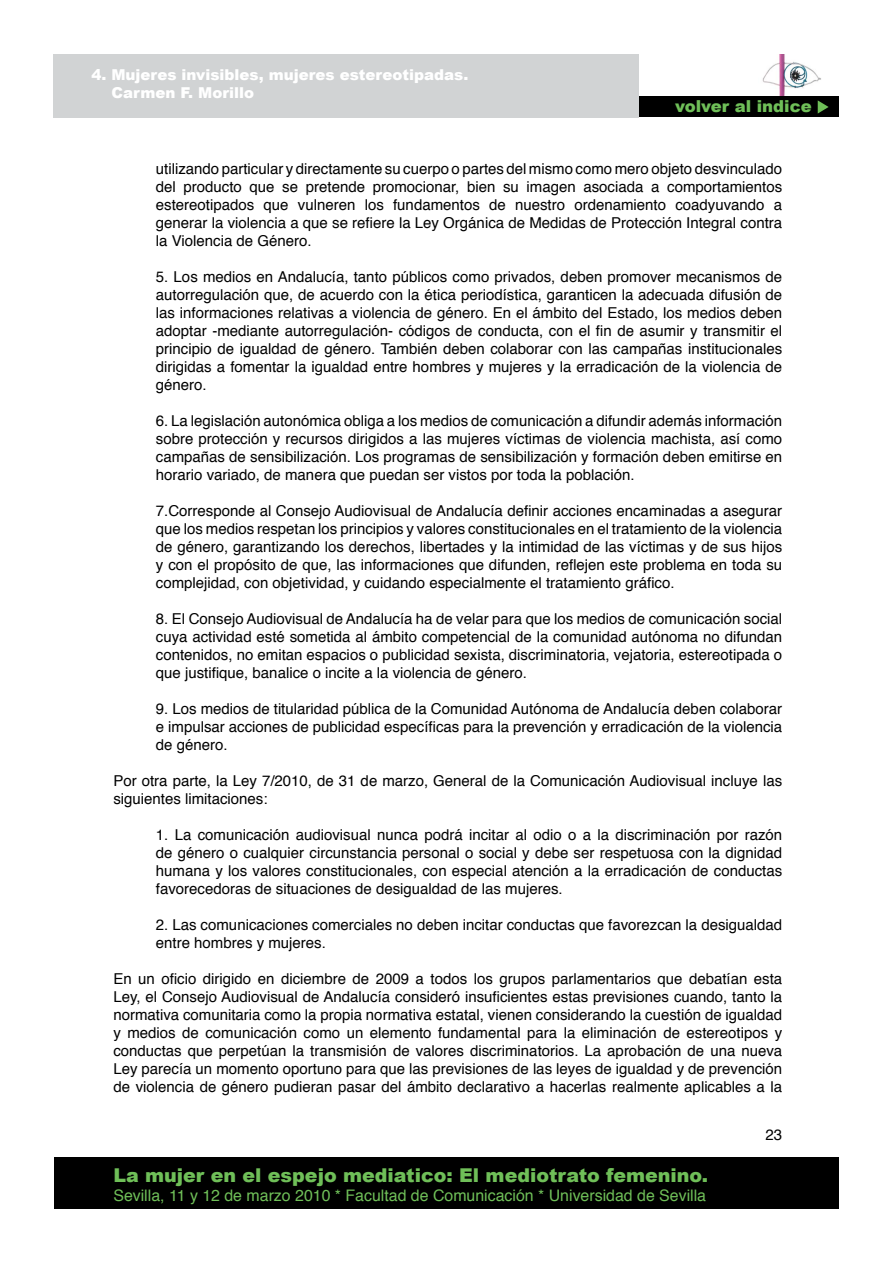
<style>
.page{position:relative;width:893px;height:1263px;background:#fff}
.page>*{position:absolute;margin:0;border:0;box-sizing:border-box;transform-origin:0 0}
.t1{font:900 19.05px "Arial";color:#6fbf58}
.t2{font:900 16.5px "Arial";color:#6fbf58}
.t3{font:15.9px "Helvetica";color:#6fbf58}
.Estilo_de_párrafo_2{font:15px/18px "Helvetica";color:#000;text-align:justify}
.Estilo_de_párrafo_3{font:15px/18px "Helvetica";color:#000;text-align:justify}
.t4{font:900 15px/18px "Arial";color:#fff}
</style>
<div class="page">
<img style="left:758px;top:54px;width:63px;height:43px">
<div style="left:54px;top:1158px;width:785px;height:51px;background:#000"></div>
<div style="left:54px;top:97px;width:784px;height:20px;background:#000"></div>
<svg style="left:818px;top:100px;width:11px;height:14px"></svg>
<div style="left:54px;top:54px;width:585px;height:63px;background:#d1d3d4"></div>
<p class="t4" style="left:111px;top:65px;width:358px;text-indent:-20px">4. Mujeres invisibles, mujeres estereotipadas.<br>Carmen F. Morillo</p>
<p class="t2" style="left:675px;top:95px;width:138px">volver al indice</p>
<p class="Estilo_de_párrafo_3" style="left:156px;top:160px;width:628px">utilizando particular y directamente su cuerpo o partes del mismo como mero objeto desvinculado del producto que se pretende promocionar, bien su imagen asociada a comportamientos estereotipados que vulneren los fundamentos de nuestro ordenamiento coadyuvando a generar la violencia a que se refiere la Ley Orgánica de Medidas de Protección Integral contra la Violencia de Género.</p>
<p class="Estilo_de_párrafo_2" style="left:156px;top:268px;width:628px">5. Los medios en Andalucía, tanto públicos como privados, deben promover mecanismos de autorregulación que, de acuerdo con la ética periodística, garanticen la adecuada difusión de las informaciones relativas a violencia de género. En el ámbito del Estado, los medios deben adoptar -mediante autorregulación- códigos de conducta, con el fin de asumir y transmitir el principio de igualdad de género. También deben colaborar con las campañas institucionales dirigidas a fomentar la igualdad entre hombres y mujeres y la erradicación de la violencia de género.</p>
<p class="Estilo_de_párrafo_2" style="left:156px;top:412px;width:628px">6. La legislación autonómica obliga a los medios de comunicación a difundir además información sobre protección y recursos dirigidos a las mujeres víctimas de violencia machista, así como campañas de sensibilización. Los programas de sensibilización y formación deben emitirse en horario variado, de manera que puedan ser vistos por toda la población.</p>
<p class="Estilo_de_párrafo_2" style="left:156px;top:502px;width:628px">7.Corresponde al Consejo Audiovisual de Andalucía definir acciones encaminadas a asegurar que los medios respetan los principios y valores constitucionales en el tratamiento de la violencia de género, garantizando los derechos, libertades y la intimidad de las víctimas y de sus hijos y con el propósito de que, las informaciones que difunden, reflejen este problema en toda su complejidad, con objetividad, y cuidando especialmente el tratamiento gráfico.</p>
<p class="Estilo_de_párrafo_2" style="left:156px;top:610px;width:628px">8. El Consejo Audiovisual de Andalucía ha de velar para que los medios de comunicación social cuya actividad esté sometida al ámbito competencial de la comunidad autónoma no difundan contenidos, no emitan espacios o publicidad sexista, discriminatoria, vejatoria, estereotipada o que justifique, banalice o incite a la violencia de género.</p>
<p class="Estilo_de_párrafo_2" style="left:156px;top:700px;width:628px">9. Los medios de titularidad pública de la Comunidad Autónoma de Andalucía deben colaborar e impulsar acciones de publicidad específicas para la prevención y erradicación de la violencia de género.</p>
<p class="Estilo_de_párrafo_2" style="left:113px;top:772px;width:670px">Por otra parte, la Ley 7/2010, de 31 de marzo, General de la Comunicación Audiovisual incluye las siguientes limitaciones:</p>
<p class="Estilo_de_párrafo_2" style="left:156px;top:826px;width:628px">1. La comunicación audiovisual nunca podrá incitar al odio o a la discriminación por razón de género o cualquier circunstancia personal o social y debe ser respetuosa con la dignidad humana y los valores constitucionales, con especial atención a la erradicación de conductas favorecedoras de situaciones de desigualdad de las mujeres.</p>
<p class="Estilo_de_párrafo_2" style="left:156px;top:916px;width:628px">2. Las comunicaciones comerciales no deben incitar conductas que favorezcan la desigualdad entre hombres y mujeres.</p>
<p class="Estilo_de_párrafo_2" style="left:113px;top:970px;width:670px">En un oficio dirigido en diciembre de 2009 a todos los grupos parlamentarios que debatían esta Ley, el Consejo Audiovisual de Andalucía consideró insuficientes estas previsiones cuando, tanto la normativa comunitaria como la propia normativa estatal, vienen considerando la cuestión de igualdad y medios de comunicación como un elemento fundamental para la eliminación de estereotipos y conductas que perpetúan la transmisión de valores discriminatorios. La aprobación de una nueva Ley parecía un momento oportuno para que las previsiones de las leyes de igualdad y de prevención de violencia de género pudieran pasar del ámbito declarativo a hacerlas realmente aplicables a la</p>
<p class="t1" style="left:113px;top:1161px;width:596px">La mujer en el espejo mediatico: El mediotrato femenino.</p>
<p class="t3" style="left:113px;top:1183px;width:594px">Sevilla, 11 y 12 de marzo 2010 * Facultad de Comunicación * Universidad de Sevilla</p>
<p class="Estilo_de_párrafo_2" style="left:766px;top:1126px;width:18px">23</p>
</div>
